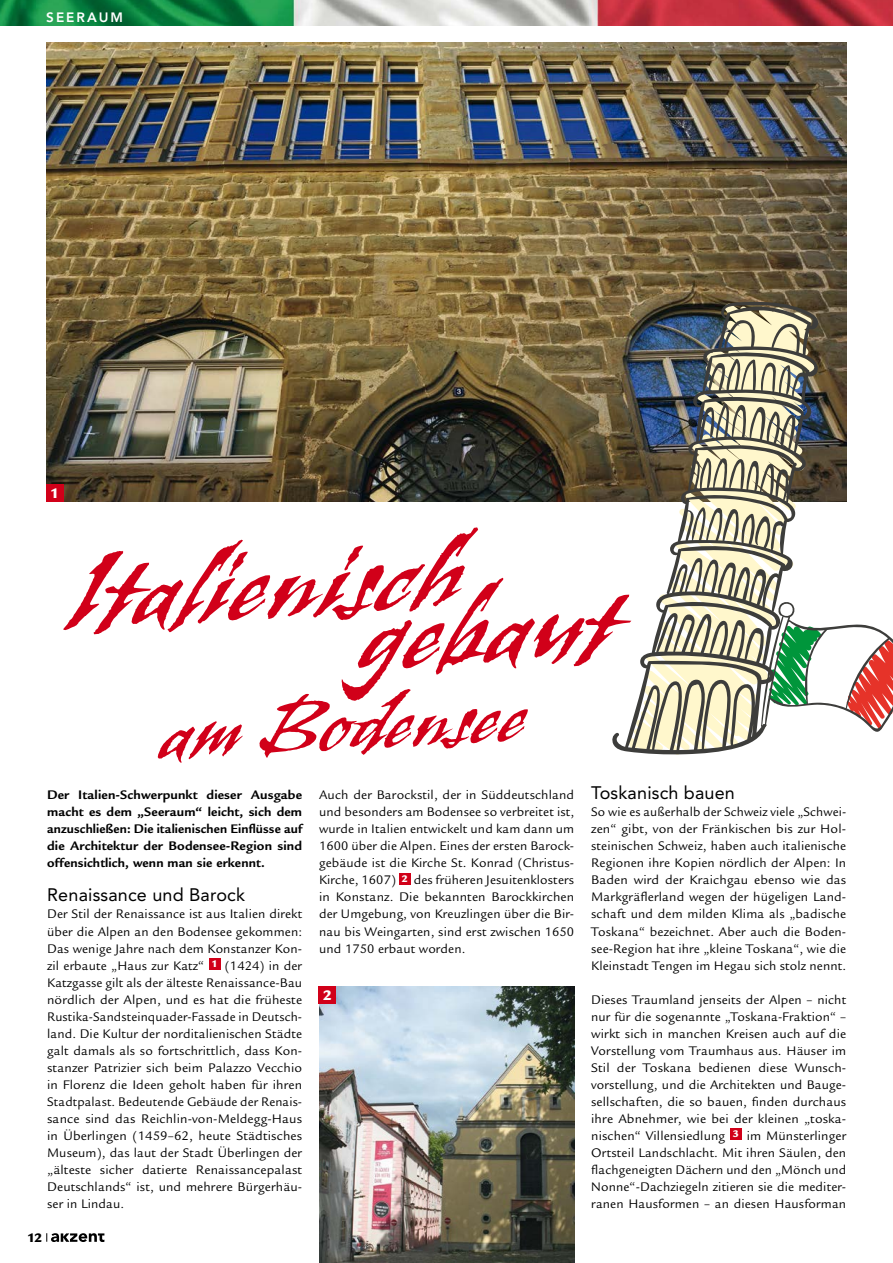
<style>
.page{position:relative;width:893px;height:1263px;background:#fff}
.page>*{position:absolute;margin:0;border:0;box-sizing:border-box;transform-origin:0 0}
.t1{font:105.45px "Banshee Std";color:#d10019}
.t2{font:76.05px "Banshee Std";color:#d10019}
.t3{font:18px "Avenir LT Std";letter-spacing:.01em;color:#000}
.t4{font:900 15.15px "Legacy Sans Std";color:#fff}
.t5{font:13.5px/17px "Legacy Sans Std";letter-spacing:.01em;color:#000;text-align:justify}
.t6{font:700 13.5px/17px "Legacy Sans Std";letter-spacing:.01em;color:#000;text-align:justify}
.t7{font:800 13.5px "Avenir LT Std";letter-spacing:.15em;color:#fff}
.t8{font:900 13.5px "Legacy Sans Std";color:#000}
</style>
<div class="page">
<img style="left:319px;top:986px;width:255px;height:277px">
<img style="left:46px;top:43px;width:800px;height:459px">
<div style="left:209px;top:958px;width:11px;height:11px;background:#d10019"></div>
<div style="left:399px;top:873px;width:12px;height:11px;background:#d10019"></div>
<div style="left:730px;top:1128px;width:12px;height:11px;background:#d10019"></div>
<div style="left:46px;top:485px;width:17px;height:17px;background:#d10019"></div>
<div style="left:319px;top:986px;width:17px;height:17px;background:#d10019"></div>
<svg style="left:46px;top:1233px;width:58px;height:9px"></svg>
<img style="left:0;top:0;width:893px;height:26px">
<svg style="left:819px;top:624px;width:74px;height:108px"></svg>
<img style="left:611px;top:302px;width:208px;height:453px">
<p class="t7" style="left:46px;top:9px;width:78px">SEERAUM</p>
<p class="t4" style="left:50px;top:484px;width:10px">1</p>
<h1 class="t1" style="left:66px;top:529px;width:397px;rotate:-3deg">Italienisch</h1>
<h1 class="t1" style="left:358px;top:570px;width:257px;rotate:-3deg">gebaut</h1>
<h2 class="t2" style="left:159px;top:687px;width:368px;rotate:-3deg">am Bodensee</h2>
<p class="t6" style="left:47px;top:787px;width:257px">Der Italien-Schwerpunkt dieser Ausgabe macht es dem „Seeraum“ leicht, sich dem anzuschließen: Die italienischen Einflüsse auf die Architektur der Bodensee-Region sind offensichtlich, wenn man sie erkennt.</p>
<h3 class="t3" style="left:47px;top:885px;width:199px">Renaissance und Barock</h3>
<p class="t5" style="left:47px;top:906px;width:257px">Der Stil der Renaissance ist aus Italien direkt über die Alpen an den Bodensee gekommen:<br>Das wenige Jahre nach dem Konstanzer Kon&shy;zil erbaute „Haus zur Katz“ <sup>1</sup> (1424) in der Katzgasse gilt als der älteste Renaissance-Bau nördlich der Alpen, und es hat die früheste Rustika-Sandsteinquader-Fassade in Deutsch&shy;land. Die Kultur der norditalienischen Städte galt damals als so fortschrittlich, dass Kon&shy;stanzer Patrizier sich beim Palazzo Vecchio in Florenz die Ideen geholt haben für ihren Stadtpalast. Bedeutende Gebäude der Renais&shy;sance sind das Reichlin-von-Meldegg-Haus in Überlingen (1459–62, heute Städtisches Museum), das laut der Stadt Überlingen der „älteste sicher datierte Renaissancepalast Deutschlands“ ist, und mehrere Bürgerhäu&shy;ser in Lindau.</p>
<p class="t8" style="left:27px;top:1229px;width:16px">12</p>
<p class="t5" style="left:319px;top:787px;width:257px">Auch der Barockstil, der in Süddeutschland und besonders am Bodensee so verbreitet ist, wurde in Italien entwickelt und kam dann um 1600 über die Alpen. Eines der ersten Barock&shy;gebäude ist die Kirche St. Konrad (Christus-Kirche, 1607) <sup>2</sup> des früheren Jesuitenklosters in Konstanz. Die bekannten Barockkirchen der Umgebung, von Kreuzlingen über die Bir&shy;nau bis Weingarten, sind erst zwischen 1650 und 1750 erbaut worden.</p>
<h3 class="t3" style="left:591px;top:783px;width:145px">Toskanisch bauen</h3>
<p class="t5" style="left:591px;top:804px;width:257px">So wie es außerhalb der Schweiz viele „Schwei&shy;zen“ gibt, von der Fränkischen bis zur Hol&shy;steinischen Schweiz, haben auch italienische Regionen ihre Kopien nördlich der Alpen: In Baden wird der Kraichgau ebenso wie das Markgräflerland wegen der hügeligen Land&shy;schaft und dem milden Klima als „badische Toskana“ bezeichnet. Aber auch die Boden&shy;see-Region hat ihre „kleine Toskana“, wie die Kleinstadt Tengen im Hegau sich stolz nennt.</p>
<p class="t5" style="left:591px;top:991px;width:257px">Dieses Traumland jenseits der Alpen – nicht nur für die sogenannte „Toskana-Fraktion“ – wirkt sich in manchen Kreisen auch auf die Vorstellung vom Traumhaus aus. Häuser im Stil der Toskana bedienen diese Wunsch&shy;vorstellung, und die Architekten und Bauge&shy;sellschaften, die so bauen, finden durchaus ihre Abnehmer, wie bei der kleinen „toska&shy;nischen“ Villensiedlung <sup>3</sup> im Münsterlinger Ortsteil Landschlacht. Mit ihren Säulen, den flachgeneigten Dächern und den „Mönch und Nonne“-Dachziegeln zitieren sie die mediter&shy;ranen Hausformen – an diesen Hausforman</p>
<p class="t4" style="left:323px;top:986px;width:10px">2</p>
</div>
